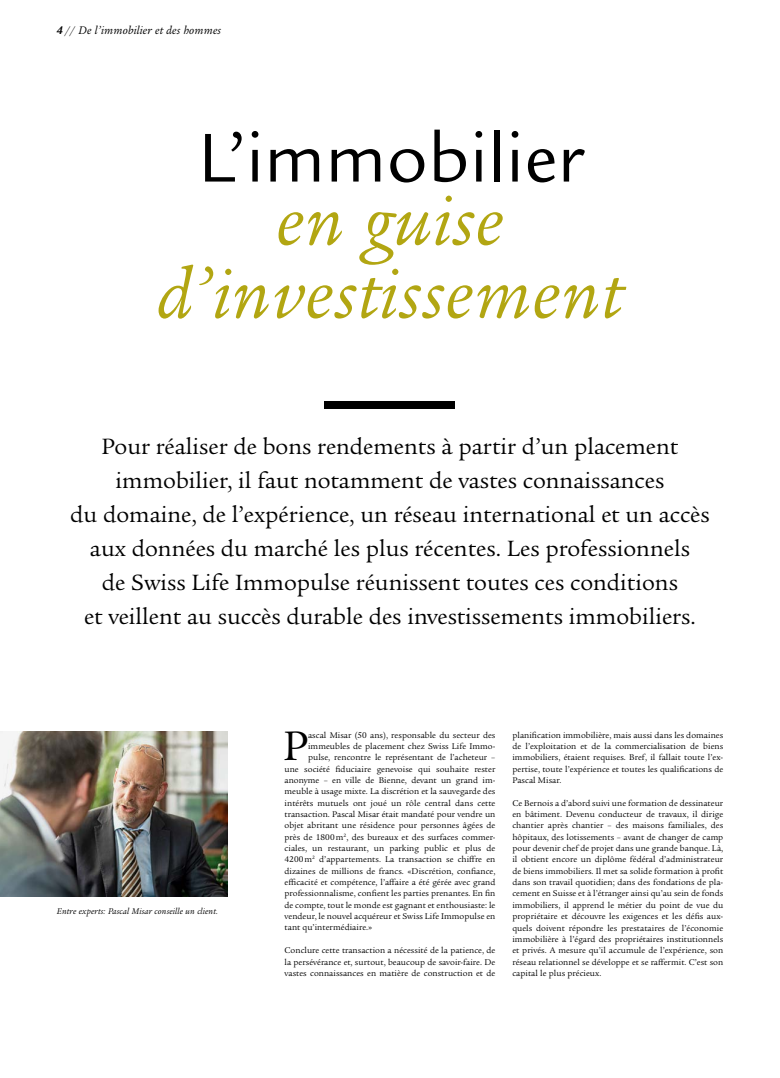
<style>
.page{position:relative;width:780px;height:1078px;background:#fff}
.page>*{position:absolute;margin:0;border:0;box-sizing:border-box;transform-origin:0 0}
.t1{font:italic 75px/73px "Legacy Serif ITC Pro";letter-spacing:.015em;color:#b2a612;text-align:center}
.t2{font:75px "Legacy Sans ITC Pro";color:#000}
.t3{font:44.7px "Legacy Serif ITC Pro";color:#000}
.t4{font:24px/34px "Legacy Serif ITC Pro";color:#000;text-align:center}
.t5{font:italic 12px "Legacy Serif ITC Pro";letter-spacing:.015em;color:#000}
.t6{font:9px/11.3px "Legacy Serif ITC Pro";letter-spacing:.005em;color:#000;text-align:justify}
.t7{font:italic 9px "Legacy Serif ITC Pro";letter-spacing:.015em;color:#000}
.s1{font-weight:700}
</style>
<div class="page">
<div style="left:324px;top:401px;width:131px;height:7px;background:#000"></div>
<img style="left:0;top:731px;width:227px;height:165px">
<h3 class="t5" style="left:57px;top:23px;width:166px"><span class="s1">4</span> // De l’immobilier et des hommes</h3>
<h1 class="t2" style="left:197px;top:115px;width:386px">L’immobilier</h1>
<h1 class="t1" style="left:158px;top:183px;width:466px">en guise d’investissement</h1>
<p class="t4" style="left:70px;top:429px;width:641px">Pour réaliser de bons rendements à partir d’un placement immobilier, il faut notamment de vastes connaissances<br>du domaine, de l’expérience, un réseau international et un accès aux données du marché les plus récentes. Les professionnels<br>de Swiss Life Immopulse réunissent toutes ces conditions<br>et veillent au succès durable des investissements immobiliers.</p>
<p class="t7" style="left:57px;top:905px;width:163px">Entre experts: Pascal Misar conseille un client.</p>
<h2 class="t3" style="left:283px;top:718px;width:26px">P</h2>
<p class="t6" style="left:308px;top:728px;width:189px">ascal Misar (50 ans), responsable du secteur des</p>
<p class="t6" style="left:308px;top:740px;width:189px">immeubles de placement chez Swiss Life Immo-</p>
<p class="t6" style="left:308px;top:751px;width:189px">pulse, rencontre le représentant de l’acheteur –</p>
<p class="t6" style="left:284px;top:762px;width:212px">une société fiduciaire genevoise qui souhaite rester</p>
<p class="t6" style="left:284px;top:774px;width:212px">anonyme – en ville de Bienne, devant un grand im-</p>
<p class="t6" style="left:284px;top:785px;width:212px">meuble à usage mixte. La discrétion et la sauvegarde des</p>
<p class="t6" style="left:284px;top:796px;width:212px">intérêts mutuels ont joué un rôle central dans cette</p>
<p class="t6" style="left:284px;top:808px;width:212px">transaction. Pascal Misar était mandaté pour vendre un</p>
<p class="t6" style="left:284px;top:819px;width:212px">objet abritant une résidence pour personnes âgées de</p>
<p class="t6" style="left:284px;top:830px;width:212px">près de 1800m<sup>2</sup>, des bureaux et des surfaces commer-</p>
<p class="t6" style="left:284px;top:842px;width:212px">ciales, un restaurant, un parking public et plus de</p>
<p class="t6" style="left:284px;top:853px;width:212px">4200m<sup>2</sup> d’appartements. La transaction se chiffre en</p>
<p class="t6" style="left:284px;top:864px;width:212px">dizaines de millions de francs. «Discrétion, confiance,</p>
<p class="t6" style="left:284px;top:876px;width:212px">efficacité et compétence, l’affaire a été gérée avec grand</p>
<p class="t6" style="left:284px;top:887px;width:212px">professionnalisme, confient les parties prenantes. En fin</p>
<p class="t6" style="left:284px;top:898px;width:212px">de compte, tout le monde est gagnant et enthousiaste: le</p>
<p class="t6" style="left:284px;top:910px;width:212px">vendeur, le nouvel acquéreur et Swiss Life Immopulse en</p>
<p class="t6" style="left:284px;top:921px;width:89px">tant qu’intermédiaire.»</p>
<p class="t6" style="left:284px;top:944px;width:212px">Conclure cette transaction a nécessité de la patience, de la persévérance et, surtout, beaucoup de savoir-faire. De vastes connaissances en matière de construction et de</p>
<p class="t6" style="left:512px;top:728px;width:212px">planification immobilière, mais aussi dans les domaines de l’exploitation et de la commercialisation de biens immobiliers, étaient requises. Bref, il fallait toute l’ex&shy;pertise, toute l’expérience et toutes les qualifications de Pascal Misar.</p>
<p class="t6" style="left:512px;top:796px;width:212px">Ce Bernois a d’abord suivi une formation de dessinateur en bâtiment. Devenu conducteur de travaux, il dirige chantier après chantier – des maisons familiales, des hôpitaux, des lotissements – avant de changer de camp pour devenir chef de projet dans une grande banque. Là, il obtient encore un diplôme fédéral d’administrateur de biens immobiliers. Il met sa solide formation à profit dans son travail quotidien; dans des fondations de pla&shy;cement en Suisse et à l’étranger ainsi qu’au sein de fonds immobiliers, il apprend le métier du point de vue du propriétaire et découvre les exigences et les défis aux&shy;quels doivent répondre les prestataires de l’économie immobilière à l’égard des propriétaires institutionnels et privés. A mesure qu’il accumule de l’expérience, son réseau relationnel se développe et se raffermit. C’est son capital le plus précieux.</p>
</div>
